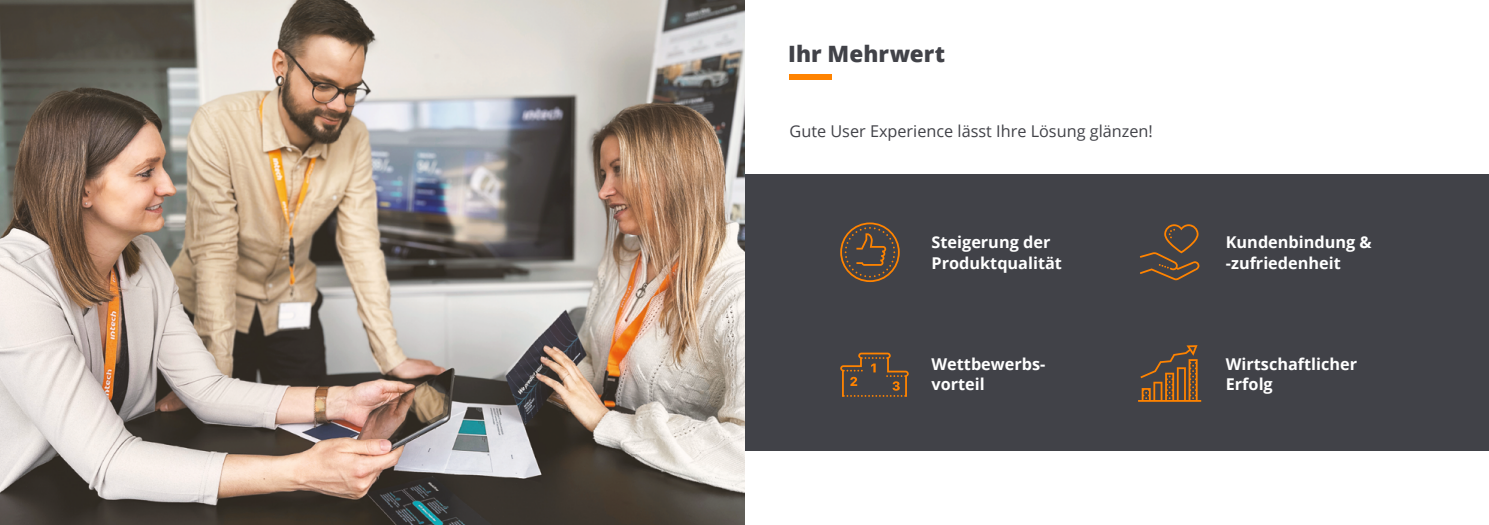
<style>
.page{position:relative;width:1489px;height:525px;background:#fff}
.page>*{position:absolute;margin:0;border:0;box-sizing:border-box;transform-origin:0 0}
.t1{font:800 22.5px "Open Sans";color:#414248}
.t2{font:700 16.25px/20px "Open Sans";color:#fff}
.t3{font:16.25px "Open Sans";color:#414248}
</style>
<div class="page">
<div style="left:744px;top:174px;width:744px;height:276px;background:#414248"></div>
<img style="left:0;top:0;width:744px;height:524px">
<svg style="left:789px;top:74px;width:43px;height:5px"></svg>
<svg style="left:840px;top:222px;width:59px;height:60px"></svg>
<svg style="left:1140px;top:224px;width:59px;height:56px"></svg>
<svg style="left:840px;top:352px;width:68px;height:44px"></svg>
<svg style="left:1138px;top:345px;width:63px;height:56px"></svg>
<h1 class="t1" style="left:788px;top:37px;width:158px">Ihr Mehrwert</h1>
<p class="t3" style="left:789px;top:119px;width:365px">Gute User Experience lässt Ihre Lösung glänzen!</p>
<p class="t2" style="left:931px;top:232px;width:132px">Steigerung der<br>Produktqualität</p>
<p class="t2" style="left:1225px;top:232px;width:147px">Kundenbindung &amp; -zufriedenheit</p>
<p class="t2" style="left:931px;top:353px;width:115px">Wettbewerbs&shy;vorteil</p>
<p class="t2" style="left:1225px;top:353px;width:133px">Wirtschaftlicher<br>Erfolg</p>
</div>
